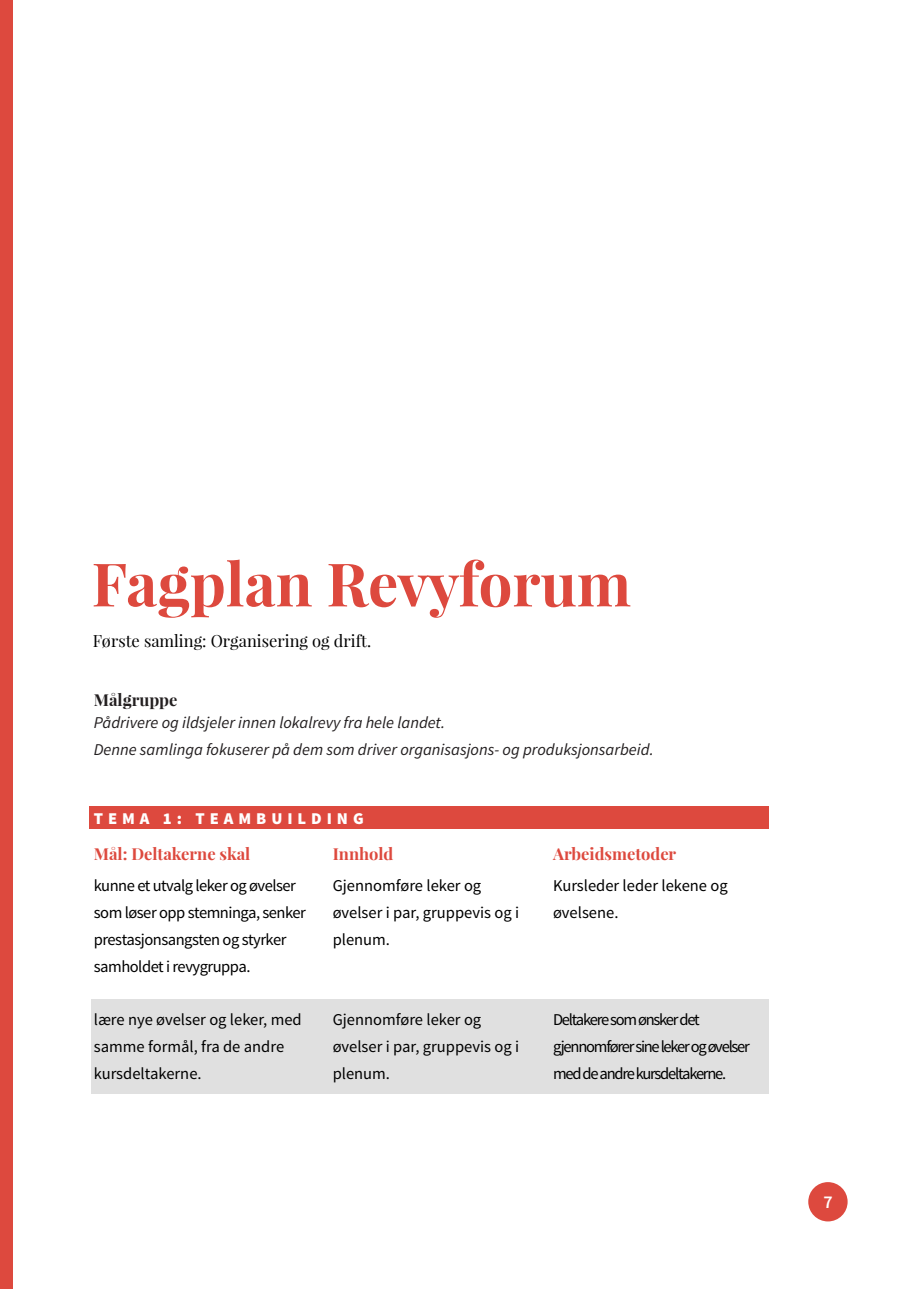
<style>
.page{position:relative;width:919px;height:1289px;background:#fff}
.page>*{position:absolute;margin:0;border:0;box-sizing:border-box;transform-origin:0 0}
.t1{font:700 60px "Playfair Display";color:#dd493e}
.t2{font:600 18px "Source Sans Pro";color:#fff}
.t3{font:16.5px/27px "Source Sans Pro";color:#000}
.t4{font:italic 16.5px/27px "Source Sans Pro";color:#231f20}
.t5{font:16.5px/27px "Source Sans Pro";letter-spacing:-.025em;color:#000}
.t6{font:16.5px/27px "Source Sans Pro";letter-spacing:-.075em;color:#000}
.t7{font:700 16.5px "Playfair Display";color:#dd493e}
.t8{font:16.5px "Playfair Display";color:#000}
.t9{font:900 16.5px "Source Sans Pro";letter-spacing:.3em;color:#fff}
.t10{font:700 16.5px "Playfair Display";color:#231f20}
</style>
<div class="page">
<div style="left:0;top:0;width:13px;height:1288px;background:#dd493e"></div>
<div style="left:91px;top:998px;width:677px;height:95px;background:#e0e0e0"></div>
<div style="left:89px;top:806px;width:679px;height:22px;background:#dd493e"></div>
<div style="left:808px;top:1182px;width:39px;height:39px;background:#dd493e;border-radius:50%"></div>
<h1 class="t1" style="left:92px;top:546px;width:541px">Fagplan Revyforum</h1>
<p class="t8" style="left:93px;top:630px;width:280px">Første samling: Organisering og drift.</p>
<p class="t10" style="left:94px;top:689px;width:85px">Målgruppe</p>
<p class="t4" style="left:94px;top:709px;width:561px">Pådrivere og ildsjeler innen lokalrevy fra hele landet.<br>Denne samlinga fokuserer på dem som driver organisasjons- og produksjonsarbeid.</p>
<p class="t9" style="left:94px;top:807px;width:271px">TEMA 1: TEAMBUILDING</p>
<p class="t7" style="left:94px;top:843px;width:158px">Mål: Deltakerne skal</p>
<p class="t5" style="left:94px;top:872px;width:214px">kunne et utvalg leker og øvelser som løser opp stemninga, senker prestasjonsangsten og styrker samholdet i revygruppa.</p>
<p class="t3" style="left:94px;top:1006px;width:209px">lære nye øvelser og leker, med samme formål, fra de andre kursdeltakerne.</p>
<p class="t7" style="left:333px;top:843px;width:62px">Innhold</p>
<p class="t7" style="left:553px;top:843px;width:125px">Arbeidsmetoder</p>
<p class="t3" style="left:333px;top:872px;width:188px">Gjennomføre leker og øvelser i par, gruppevis og i plenum.</p>
<p class="t3" style="left:553px;top:872px;width:176px">Kursleder leder lekene og øvelsene.</p>
<p class="t3" style="left:333px;top:1006px;width:188px">Gjennomføre leker og øvelser i par, gruppevis og i plenum.</p>
<p class="t6" style="left:553px;top:1006px;width:198px">Deltakere som ønsker det gjennomfører sine leker og øvelser med de andre kursdeltakerne.</p>
<p class="t2" style="left:823px;top:1190px;width:11px">7</p>
</div>
